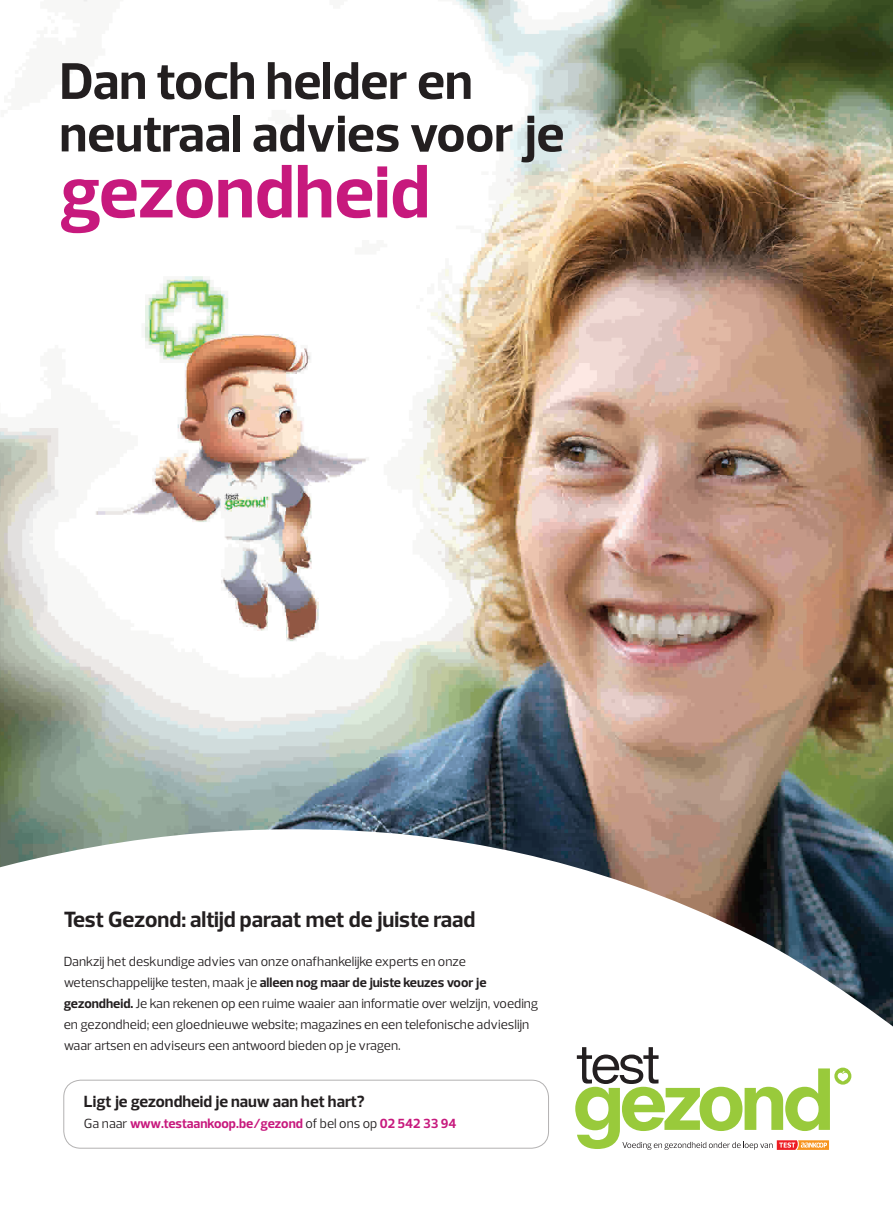
<style>
.page{position:relative;width:893px;height:1212px;background:#fff}
.page>*{position:absolute;margin:0;border:0;box-sizing:border-box;transform-origin:0 0}
.t1{font:700 75px "Prelo";color:#c7197d}
.t2{font:700 52.5px/52.5px "Prelo";color:#231f20}
.t3{font:700 22.5px "Prelo";color:#231f20}
.t4{font:700 16.5px "Prelo";color:#231f20}
.t5{font:13.5px/21px "Prelo";color:#231f20}
.t6{font:700 13.5px "Prelo";color:#c7197d}
.s1{font-weight:700}
.s2{font-weight:400;color:#231f20}
</style>
<div class="page">
<img style="left:0;top:0;width:893px;height:826px">
<svg style="left:0;top:826px;width:893px;height:267px"></svg>
<svg style="left:575px;top:1047px;width:276px;height:103px"></svg>
<div style="left:64px;top:1080px;width:485px;height:68px;background:#fff;border-radius:17px"></div>
<div style="left:63px;top:1080px;width:486px;height:68px;border:1px solid #231f20;border-radius:17px"></div>
<h2 class="t2" style="left:60px;top:55px;width:506px">Dan toch helder en neutraal advies voor je</h2>
<h1 class="t1" style="left:60px;top:146px;width:372px">gezondheid</h1>
<h3 class="t3" style="left:64px;top:905px;width:413px">Test Gezond: altijd paraat met de juiste raad</h3>
<p class="t5" style="left:64px;top:951px;width:476px">Dankzij het deskundige advies van onze onafhankelijke experts en onze wetenschappelijke testen, maak je <span class="s1">alleen nog maar de juiste keuzes voor je gezondheid.</span> Je kan rekenen op een ruime waaier aan informatie over welzijn, voeding en gezondheid; een gloednieuwe website; magazines en een telefonische advieslijn waar artsen en adviseurs een antwoord bieden op je vragen.</p>
<p class="t4" style="left:84px;top:1092px;width:282px">Ligt je gezondheid je nauw aan het hart?</p>
<p class="t6" style="left:84px;top:1115px;width:374px"><span class="s2">Ga naar</span> www.testaankoop.be/gezond <span class="s2">of bel ons op</span> 02 542 33 94</p>
</div>
